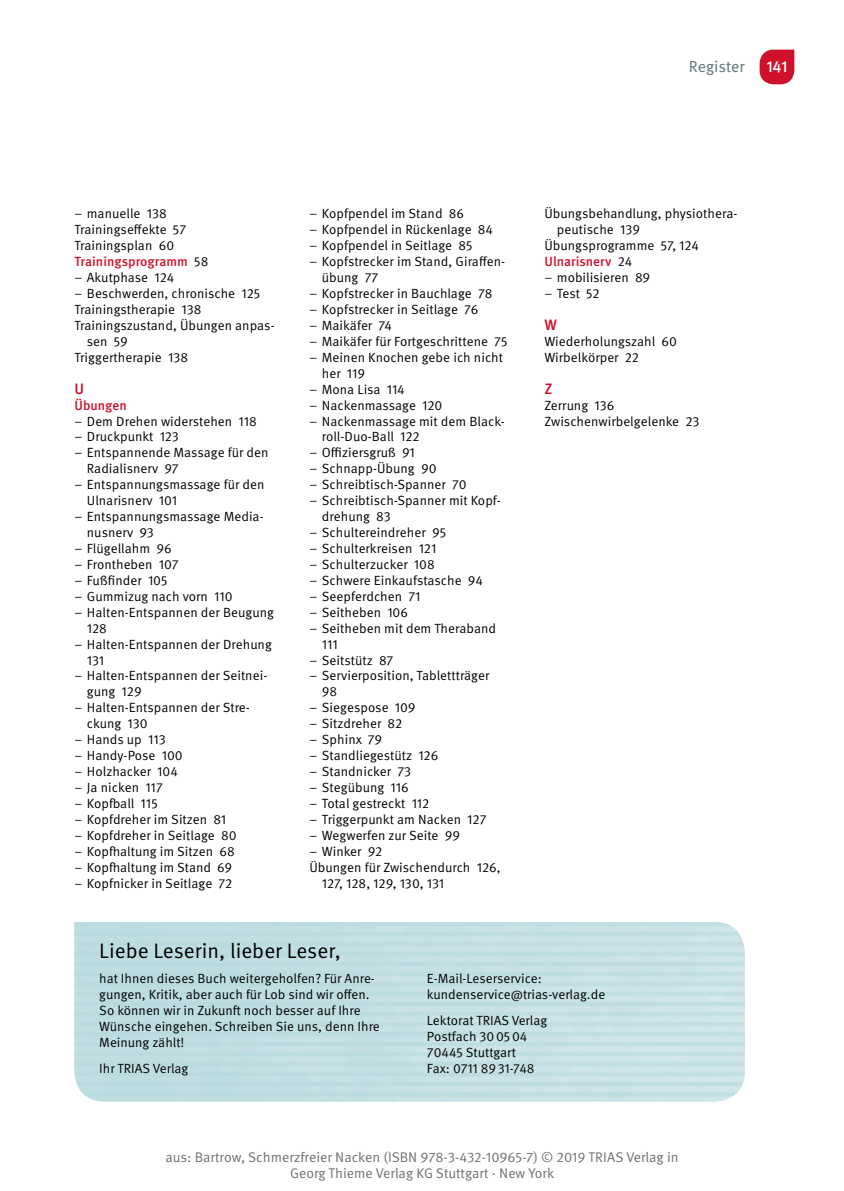
<style>
.page{position:relative;width:844px;height:1191px;background:#fff}
.page>*{position:absolute;margin:0;border:0;box-sizing:border-box;transform-origin:0 0}
.H_Ü1__T_header1__box{font:21px "Meta Pro Norm";color:#000}
.Kolumne_re{font:15.92px "Meta Pro Norm";color:#5e7276}
.t1{font:500 15.92px "Meta Pro";color:#fff}
.t2{font:500 15.05px "Meta Pro";color:#cf112b}
.t3{font:14px/16.3px "Meta Pro Norm";color:#6f6f6e;text-align:center}
.Grundschrift__T_para{font:13.3px/15.9px "Meta Pro Norm";letter-spacing:.005em;color:#000}
.t4{font:500 13.3px "Meta Pro";letter-spacing:.005em;color:#cf112b}
.s1{font-family:"Meta Pro Norm";font-weight:400;color:#000}
</style>
<div class="page">
<svg style="left:759px;top:50px;width:35px;height:34px"></svg>
<p class="Kolumne_re" style="left:688px;top:55px;width:57px">Register</p>
<p class="t1" style="left:766px;top:55px;width:22px">141</p>
<p class="Grundschrift__T_para" style="left:74px;top:205px;width:113px">– manuelle 138<br>Trainingseffekte 57</p>
<p class="Grundschrift__T_para" style="left:74px;top:237px;width:101px">Trainingsplan 60</p>
<p class="t4" style="left:74px;top:251px;width:135px">Trainingsprogramm <span class="s1">58</span></p>
<p class="Grundschrift__T_para" style="left:74px;top:269px;width:101px">– Akutphase 124</p>
<p class="Grundschrift__T_para" style="left:74px;top:285px;width:187px">– Beschwerden, chronische 125</p>
<p class="Grundschrift__T_para" style="left:74px;top:301px;width:128px">Trainingstherapie 138</p>
<p class="Grundschrift__T_para" style="left:87px;top:316px;width:189px;text-indent:-12px">Trainingszustand, Übungen anpas&shy;sen 59</p>
<p class="Grundschrift__T_para" style="left:74px;top:348px;width:115px">Triggertherapie 138</p>
<p class="t2" style="left:74px;top:377px;width:11px">U</p>
<p class="t4" style="left:74px;top:395px;width:54px">Übungen</p>
<p class="Grundschrift__T_para" style="left:74px;top:412px;width:184px">– Dem Drehen widerstehen 118</p>
<p class="Grundschrift__T_para" style="left:74px;top:428px;width:106px">– Druckpunkt 123</p>
<p class="Grundschrift__T_para" style="left:87px;top:444px;width:183px;text-indent:-12px">– Entspannende Massage für den<br>Radialisnerv 97</p>
<p class="Grundschrift__T_para" style="left:87px;top:476px;width:179px;text-indent:-12px">– Entspannungsmassage für den<br>Ulnarisnerv 101</p>
<p class="Grundschrift__T_para" style="left:87px;top:508px;width:178px;text-indent:-12px">– Entspannungsmassage Media&shy;nusnerv 93</p>
<p class="Grundschrift__T_para" style="left:74px;top:539px;width:99px">– Flügellahm 96</p>
<p class="Grundschrift__T_para" style="left:74px;top:555px;width:106px">– Frontheben 107</p>
<p class="Grundschrift__T_para" style="left:74px;top:571px;width:95px">– Fußfinder 105</p>
<p class="Grundschrift__T_para" style="left:74px;top:587px;width:160px">– Gummizug nach vorn 110</p>
<p class="Grundschrift__T_para" style="left:87px;top:603px;width:189px;text-indent:-12px">– Halten-Entspannen der Beugung<br>128</p>
<p class="Grundschrift__T_para" style="left:87px;top:635px;width:186px;text-indent:-12px">– Halten-Entspannen der Drehung<br>131</p>
<p class="Grundschrift__T_para" style="left:87px;top:667px;width:182px;text-indent:-12px">– Halten-Entspannen der Seitnei&shy;gung 129</p>
<p class="Grundschrift__T_para" style="left:87px;top:699px;width:164px;text-indent:-12px">– Halten-Entspannen der Stre&shy;ckung 130</p>
<p class="Grundschrift__T_para" style="left:74px;top:730px;width:93px">– Hands up 113</p>
<p class="Grundschrift__T_para" style="left:74px;top:746px;width:110px">– Handy-Pose 100</p>
<p class="Grundschrift__T_para" style="left:74px;top:762px;width:105px">– Holzhacker 104</p>
<p class="Grundschrift__T_para" style="left:74px;top:778px;width:90px">– Ja nicken 117</p>
<p class="Grundschrift__T_para" style="left:74px;top:794px;width:85px">– Kopfball 115</p>
<p class="Grundschrift__T_para" style="left:74px;top:810px;width:153px">– Kopfdreher im Sitzen 81</p>
<p class="Grundschrift__T_para" style="left:74px;top:826px;width:164px">– Kopfdreher in Seitlage 80</p>
<p class="Grundschrift__T_para" style="left:74px;top:842px;width:162px">– Kopfhaltung im Sitzen 68</p>
<p class="Grundschrift__T_para" style="left:74px;top:858px;width:159px">– Kopfhaltung im Stand 69</p>
<p class="Grundschrift__T_para" style="left:74px;top:874px;width:159px">– Kopfnicker in Seitlage 72</p>
<p class="Grundschrift__T_para" style="left:309px;top:205px;width:156px">– Kopfpendel im Stand 86</p>
<p class="Grundschrift__T_para" style="left:309px;top:221px;width:185px">– Kopfpendel in Rückenlage 84</p>
<p class="Grundschrift__T_para" style="left:309px;top:237px;width:165px">– Kopfpendel in Seitlage 85</p>
<p class="Grundschrift__T_para" style="left:322px;top:253px;width:185px;text-indent:-12px">– Kopfstrecker im Stand, Giraffen&shy;übung 77</p>
<p class="Grundschrift__T_para" style="left:309px;top:285px;width:184px">– Kopfstrecker in Bauchlage 78</p>
<p class="Grundschrift__T_para" style="left:309px;top:301px;width:170px">– Kopfstrecker in Seitlage 76</p>
<p class="Grundschrift__T_para" style="left:309px;top:316px;width:84px">– Maikäfer 74</p>
<p class="Grundschrift__T_para" style="left:309px;top:332px;width:200px">– Maikäfer für Fortgeschrittene 75</p>
<p class="Grundschrift__T_para" style="left:322px;top:348px;width:183px;text-indent:-12px">– Meinen Knochen gebe ich nicht her 119</p>
<p class="Grundschrift__T_para" style="left:309px;top:380px;width:97px">– Mona Lisa 114</p>
<p class="Grundschrift__T_para" style="left:309px;top:396px;width:134px">– Nackenmassage 120</p>
<p class="Grundschrift__T_para" style="left:322px;top:412px;width:184px;text-indent:-12px">– Nackenmassage mit dem Black&shy;roll-Duo-Ball 122</p>
<p class="Grundschrift__T_para" style="left:309px;top:444px;width:107px">– Offiziersgruß 91</p>
<p class="Grundschrift__T_para" style="left:309px;top:460px;width:129px">– Schnapp-Übung 90</p>
<p class="Grundschrift__T_para" style="left:309px;top:476px;width:159px">– Schreibtisch-Spanner 70</p>
<p class="Grundschrift__T_para" style="left:322px;top:492px;width:180px;text-indent:-12px">– Schreibtisch-Spanner mit Kopf&shy;drehung 83</p>
<p class="Grundschrift__T_para" style="left:309px;top:523px;width:138px">– Schultereindreher 95</p>
<p class="Grundschrift__T_para" style="left:309px;top:539px;width:128px">– Schulterkreisen 121</p>
<p class="Grundschrift__T_para" style="left:309px;top:555px;width:127px">– Schulterzucker 108</p>
<p class="Grundschrift__T_para" style="left:309px;top:571px;width:175px">– Schwere Einkaufstasche 94</p>
<p class="Grundschrift__T_para" style="left:309px;top:587px;width:112px">– Seepferdchen 71</p>
<p class="Grundschrift__T_para" style="left:309px;top:603px;width:100px">– Seitheben 106</p>
<p class="Grundschrift__T_para" style="left:322px;top:619px;width:176px;text-indent:-12px">– Seitheben mit dem Theraband<br>111</p>
<p class="Grundschrift__T_para" style="left:309px;top:651px;width:85px">– Seitstütz 87</p>
<p class="Grundschrift__T_para" style="left:322px;top:667px;width:169px;text-indent:-12px">– Servierposition, Tablettträger<br>98</p>
<p class="Grundschrift__T_para" style="left:309px;top:699px;width:108px">– Siegespose 109</p>
<p class="Grundschrift__T_para" style="left:309px;top:715px;width:94px">– Sitzdreher 82</p>
<p class="Grundschrift__T_para" style="left:309px;top:730px;width:74px">– Sphinx 79</p>
<p class="Grundschrift__T_para" style="left:309px;top:746px;width:130px">– Standliegestütz 126</p>
<p class="Grundschrift__T_para" style="left:309px;top:762px;width:103px">– Standnicker 73</p>
<p class="Grundschrift__T_para" style="left:309px;top:778px;width:101px">– Stegübung 116</p>
<p class="Grundschrift__T_para" style="left:309px;top:794px;width:121px">– Total gestreckt 112</p>
<p class="Grundschrift__T_para" style="left:309px;top:810px;width:178px">– Triggerpunkt am Nacken 127</p>
<p class="Grundschrift__T_para" style="left:309px;top:826px;width:152px">– Wegwerfen zur Seite 99</p>
<p class="Grundschrift__T_para" style="left:309px;top:842px;width:74px">– Winker 92</p>
<p class="Grundschrift__T_para" style="left:322px;top:858px;width:180px;text-indent:-12px">Übungen für Zwischendurch 126,<br>127, 128, 129, 130, 131</p>
<p class="Grundschrift__T_para" style="left:556px;top:205px;width:182px;text-indent:-12px">Übungsbehandlung, physiothera&shy;peutische 139</p>
<p class="Grundschrift__T_para" style="left:544px;top:237px;width:156px">Übungsprogramme 57, 124</p>
<p class="t4" style="left:544px;top:251px;width:89px">Ulnarisnerv <span class="s1">24</span></p>
<p class="Grundschrift__T_para" style="left:544px;top:269px;width:107px">– mobilisieren 89</p>
<p class="Grundschrift__T_para" style="left:544px;top:285px;width:56px">– Test 52</p>
<p class="t2" style="left:544px;top:313px;width:14px">W</p>
<p class="Grundschrift__T_para" style="left:544px;top:332px;width:134px">Wiederholungszahl 60</p>
<p class="Grundschrift__T_para" style="left:544px;top:348px;width:96px">Wirbelkörper 22</p>
<p class="t2" style="left:544px;top:377px;width:10px">Z</p>
<p class="Grundschrift__T_para" style="left:544px;top:396px;width:71px">Zerrung 136</p>
<p class="Grundschrift__T_para" style="left:544px;top:412px;width:156px">Zwischenwirbelgelenke 23</p>
<p class="H_Ü1__T_header1__box" style="left:99px;top:935px;width:243px">Liebe Leserin, lieber Leser,</p>
<p class="Grundschrift__T_para" style="left:99px;top:969px;width:282px">hat Ihnen dieses Buch weitergeholfen? Für Anre&shy;gungen, Kritik, aber auch für Lob sind wir offen.<br>So können wir in Zukunft noch besser auf Ihre Wünsche eingehen. Schreiben Sie uns, denn Ihre Meinung zählt!</p>
<p class="Grundschrift__T_para" style="left:99px;top:1059px;width:91px">Ihr TRIAS Verlag</p>
<p class="Grundschrift__T_para" style="left:427px;top:969px;width:180px">E-Mail-Leserservice: kundenservice@trias-verlag.de</p>
<p class="Grundschrift__T_para" style="left:427px;top:1011px;width:122px">Lektorat TRIAS Verlag<br>Postfach 300504<br>70445 Stuttgart<br>Fax: 0711 8931-748</p>
<p class="t3" style="left:165px;top:1148px;width:514px">aus: Bartrow, Schmerzfreier Nacken (ISBN 978-3-432-10965-7) © 2019 TRIAS Verlag in<br>Georg Thieme Verlag KG Stuttgart · New York</p>
</div>
